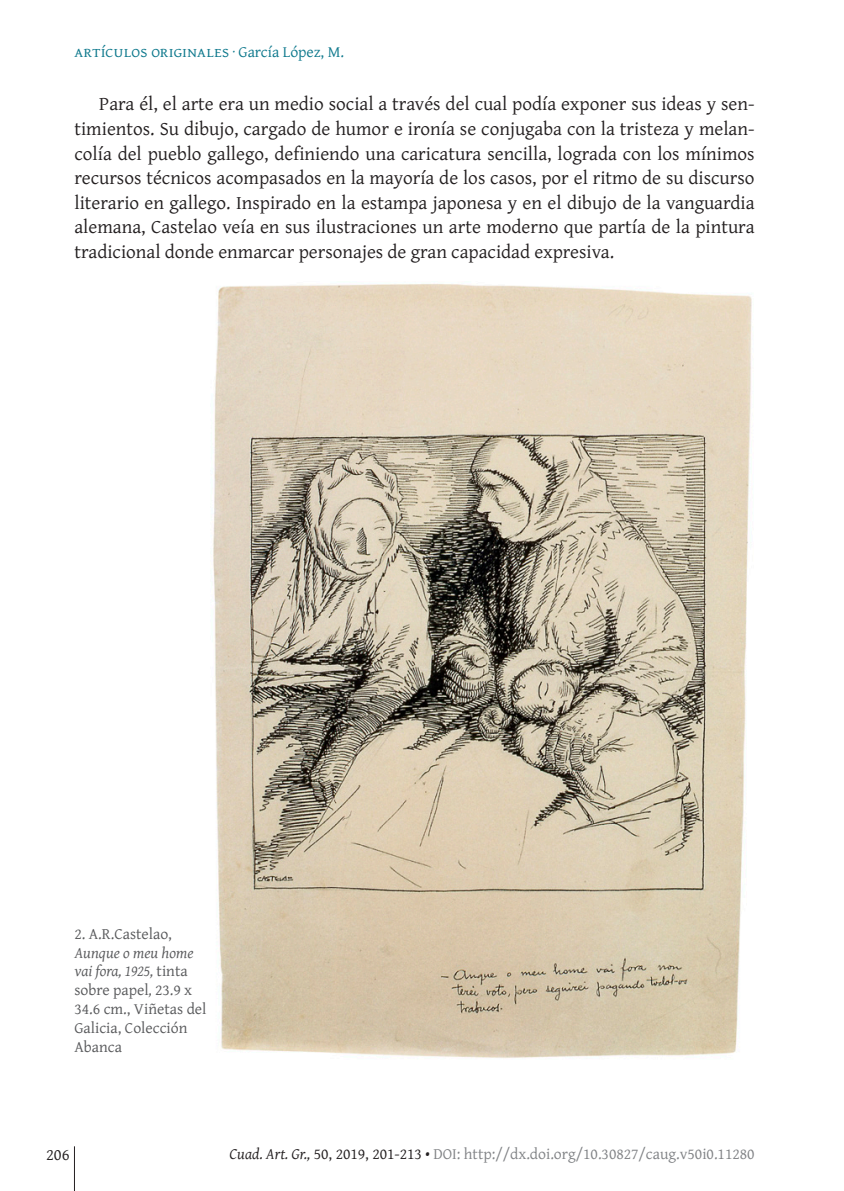
<style>
.page{position:relative;width:844px;height:1191px;background:#fff}
.page>*{position:absolute;margin:0;border:0;box-sizing:border-box;transform-origin:0 0}
.t1{font:19.25px/24.5px "Gentium Plus";color:#231f20;text-align:justify}
.t2{font:16.62px "Gentium Plus";color:#231f20}
.piedefoto{font:15.75px/18.9px "Gentium Plus";color:#57585a}
.t3{font:15.75px "Gentium Plus";color:#808285}
.t4{font:15.75px "Gentium Plus";letter-spacing:.015em;color:#0d788c}
.s1{font-style:italic}
.s2{font-style:italic;color:#231f20}
.s3{color:#231f20}
</style>
<div class="page">
<hr style="left:74px;top:1146px;width:1px;height:45px;background:#231f20">
<img style="left:213px;top:284px;width:539px;height:774px">
<p class="t4" style="left:74px;top:37px;width:271px">artículos originales · García López, M.</p>
<p class="t1" style="left:74px;top:90px;width:681px;text-indent:25px">Para él, el arte era un medio social a través del cual podía exponer sus ideas y sen&shy;timientos. Su dibujo, cargado de humor e ironía se conjugaba con la tristeza y melan&shy;colía del pueblo gallego, definiendo una caricatura sencilla, lograda con los mínimos recursos técnicos acompasados en la mayoría de los casos, por el ritmo de su discurso literario en gallego. Inspirado en la estampa japonesa y en el dibujo de la vanguardia alemana, Castelao veía en sus ilustraciones un arte moderno que partía de la pintura tradicional donde enmarcar personajes de gran capacidad expresiva.</p>
<p class="piedefoto" style="left:74px;top:922px;width:133px">2. A.R.Castelao,<br><span class="s1">Aunque o meu home vai fora, 1925,</span> tinta sobre papel<span class="s1">,</span> 23.9 x<br>34.6 cm., Viñetas del<br>Galicia, Colección<br>Abanca</p>
<p class="t2" style="left:46px;top:1138px;width:25px">206</p>
<p class="t3" style="left:229px;top:1138px;width:526px"><span class="s2">Cuad. Art. Gr.,</span> <span class="s3">50, 2019, 201-213 •</span> DOI: http://dx.doi.org/10.30827/caug.v50i0.11280</p>
</div>
